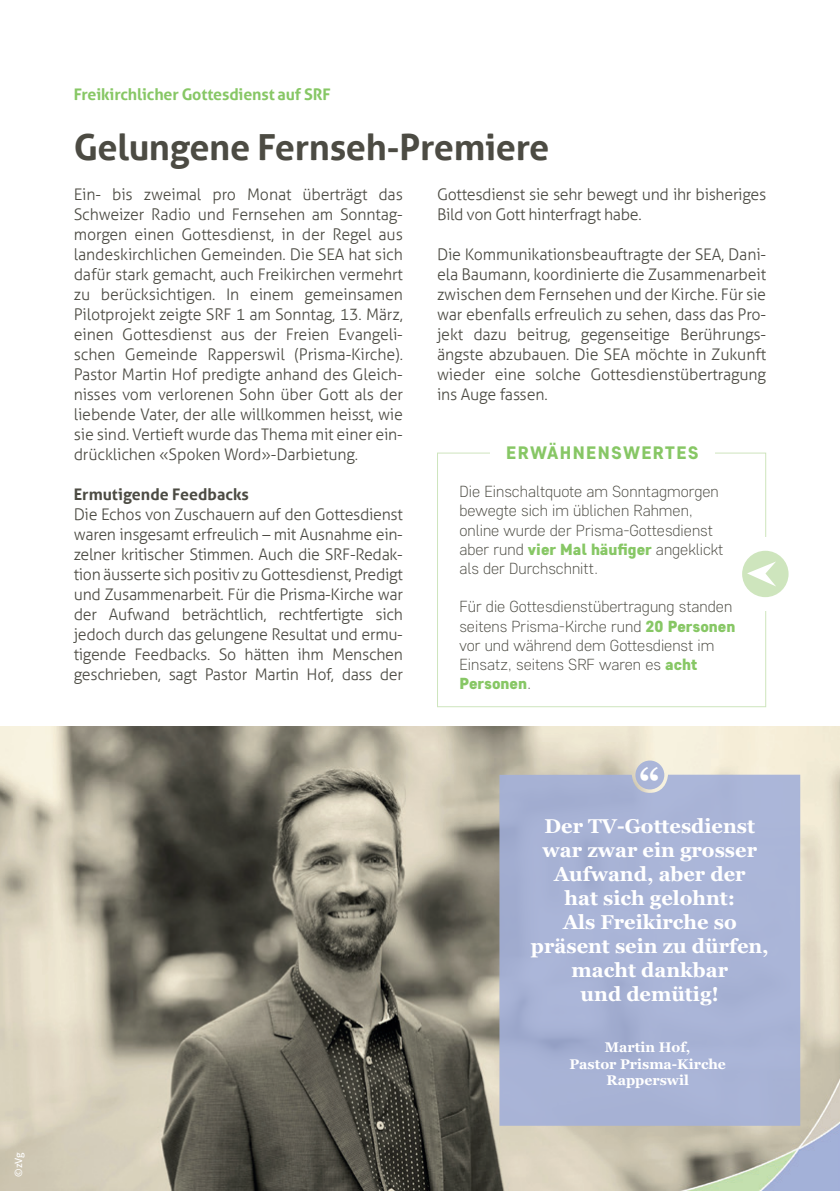
<style>
.page{position:relative;width:840px;height:1191px;background:#fff}
.page>*{position:absolute;margin:0;border:0;box-sizing:border-box;transform-origin:0 0}
.t1{font:700 40px "Georgia";color:#fff}
.t2{font:700 36px "Aller";letter-spacing:-.01em;color:#4c4b43}
.t3{font:700 20px/24px "Georgia";color:#fff;text-align:center}
.t4{font:800 18px "Core Sans D65";letter-spacing:.075em;color:#87c765}
.t5{font:300 16px/20px "Aller";letter-spacing:-.02em;color:#4c4b43;text-align:justify}
.t6{font:300 16px/19.2px "Core Sans D25";color:#4c4b43}
.t7{font:700 16px "Aller";letter-spacing:-.01em;color:#87c765}
.t8{font:700 16px "Aller";color:#4c4b43}
.t9{font:900 16px "Core Sans D75";color:#87c765}
.t10{font:700 14px/16.8px "Georgia";color:#fff;text-align:center}
.t11{font:10px "Aller";color:#fff}
.s1{font-family:"Core Sans D75";font-weight:900;color:#87c765}
.s2{font-family:"Core Sans D25";font-weight:300;color:#4c4b43}
</style>
<div class="page">
<img style="left:0;top:726px;width:839px;height:465px">
<div style="left:437px;top:452px;width:328px;height:255px;border:1px solid #cee5bd"></div>
<div style="left:490px;top:446px;width:224px;height:13px;background:#fff"></div>
<div style="left:760px;top:537px;width:10px;height:74px;background:#fff"></div>
<div style="left:741px;top:551px;width:47px;height:46px;background:#cee5bd;border-radius:50%"></div>
<svg style="left:747px;top:562px;width:28px;height:24px"></svg>
<div style="left:499px;top:774px;width:300px;height:351px;background:#a9b3d6"></div>
<div style="left:635px;top:760px;width:29px;height:29px;background:#abb6d8;border-radius:50%"></div>
<p class="t11" style="left:12px;top:1176px;width:26px;rotate:-90deg">©zVg</p>
<p class="t7" style="left:74px;top:84px;width:258px">Freikirchlicher Gottesdienst auf SRF</p>
<h2 class="t2" style="left:74px;top:125px;width:477px">Gelungene Fernseh-Premiere</h2>
<p class="t5" style="left:74px;top:184px;width:330px">Ein- bis zweimal pro Monat überträgt das Schweizer Radio und Fernsehen am Sonntag&shy;morgen einen Gottesdienst, in der Regel aus landeskirchlichen Gemeinden. Die SEA hat sich dafür stark gemacht, auch Freikirchen vermehrt zu berücksichtigen. In einem gemeinsamen Pilotprojekt zeigte SRF 1 am Sonntag, 13. März, einen Gottesdienst aus der Freien Evangeli&shy;schen Gemeinde Rapperswil (Prisma-Kirche).<br>Pastor Martin Hof predigte anhand des Gleich&shy;nisses vom verlorenen Sohn über Gott als der liebende Vater, der alle willkommen heisst, wie sie sind. Vertieft wurde das Thema mit einer ein&shy;drücklichen «Spoken Word»-Darbietung.</p>
<p class="t8" style="left:74px;top:484px;width:176px">Ermutigende Feedbacks</p>
<p class="t5" style="left:74px;top:504px;width:330px">Die Echos von Zuschauern auf den Gottesdienst waren insgesamt erfreulich – mit Ausnahme ein&shy;zelner kritischer Stimmen. Auch die SRF-Redak&shy;tion äusserte sich positiv zu Gottesdienst, Predigt und Zusammenarbeit. Für die Prisma-Kirche war der Aufwand beträchtlich, rechtfertigte sich jedoch durch das gelungene Resultat und ermu&shy;tigende Feedbacks. So hätten ihm Menschen geschrieben, sagt Pastor Martin Hof, dass der</p>
<p class="t5" style="left:437px;top:184px;width:330px">Gottesdienst sie sehr bewegt und ihr bisheriges<br>Bild von Gott hinterfragt habe.</p>
<p class="t5" style="left:437px;top:244px;width:330px">Die Kommunikationsbeauftragte der SEA, Dani&shy;ela Baumann, koordinierte die Zusammenarbeit zwischen dem Fernsehen und der Kirche. Für sie war ebenfalls erfreulich zu sehen, dass das Pro&shy;jekt dazu beitrug, gegenseitige Berührungs&shy;ängste abzubauen. Die SEA möchte in Zukunft wieder eine solche Gottesdienstübertragung ins Auge fassen.</p>
<p class="t4" style="left:506px;top:441px;width:194px">ERWÄHNENSWERTES</p>
<p class="t6" style="left:459px;top:481px;width:265px">Die Einschaltquote am Sonntagmorgen bewegte sich im üblichen Rahmen, online wurde der Prisma-Gottesdienst aber rund <span class="s1">vier Mal häufiger</span> angeklickt als der Durchschnitt.</p>
<p class="t6" style="left:459px;top:596px;width:277px">Für die Gottesdienstübertragung standen seitens Prisma-Kirche rund <span class="s1">20 Personen </span>vor und während dem Gottesdienst im Einsatz, seitens SRF waren es <span class="s1">acht</span></p>
<p class="t9" style="left:459px;top:673px;width:73px">Personen<span class="s2">.</span></p>
<h1 class="t1" style="left:639px;top:758px;width:22px">“</h1>
<p class="t3" style="left:530px;top:814px;width:239px">Der TV-Gottesdienst war zwar ein grosser<br>Aufwand, aber der<br>hat sich gelohnt:<br>Als Freikirche so präsent sein zu dürfen, macht dankbar<br>und demütig!</p>
<p class="t10" style="left:569px;top:1038px;width:158px">Martin Hof,<br>Pastor Prisma-Kirche<br>Rapperswil</p>
</div>
